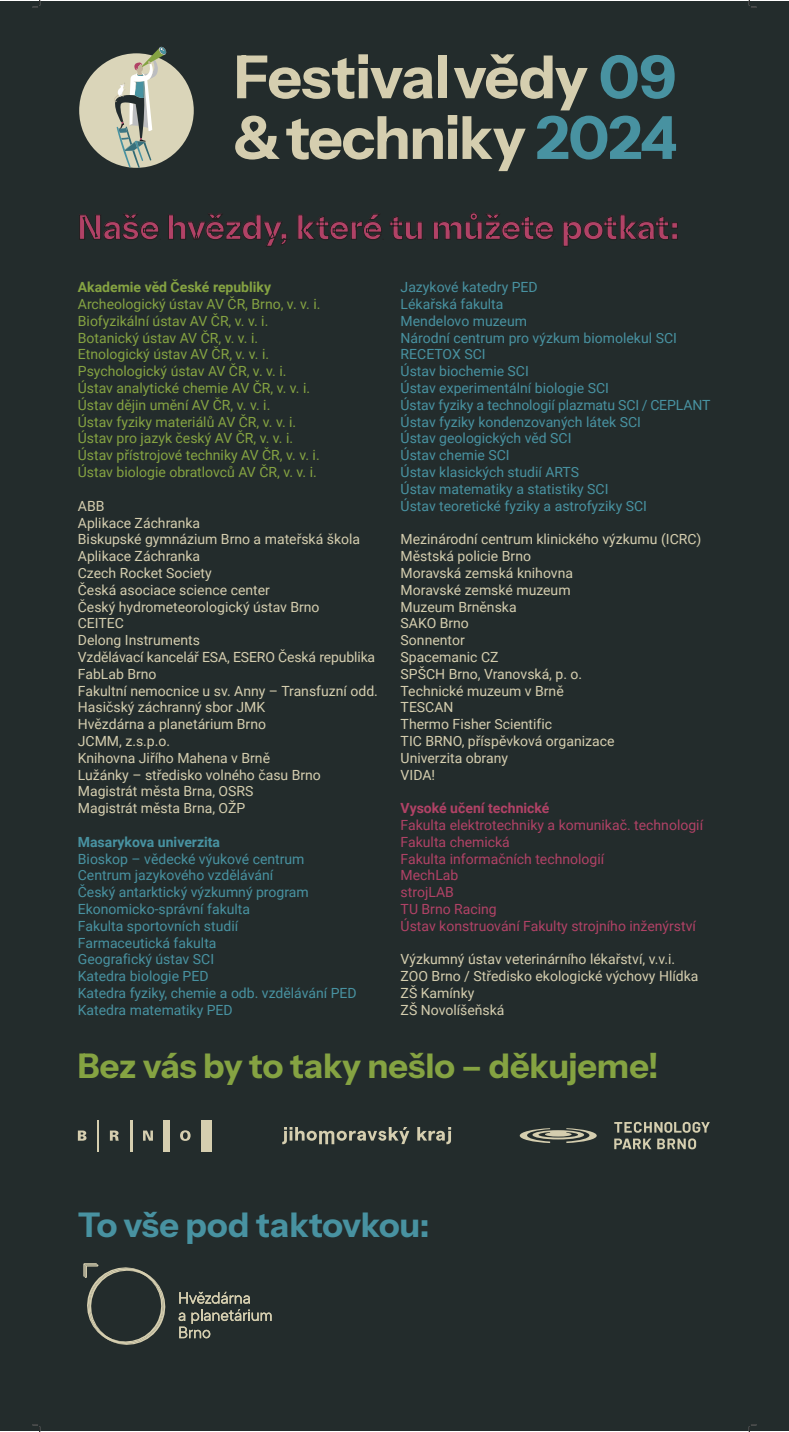
<style>
.page{position:relative;width:789px;height:1432px;background:#fff}
.page>*{position:absolute;margin:0;border:0;box-sizing:border-box;transform-origin:0 0}
.t1{font:59.36px/60.7px "Instrument Sans";letter-spacing:-.015em;color:#d5ceaf}
.t2{font:34px "Instrument Sans";letter-spacing:-.005em;color:#b14266}
.t3{font:34px "Instrument Sans";color:#85a342}
.t4{font:34px "Instrument Sans";color:#4892a1}
.t5{font:14px/16.8px "Roboto";color:#d5ceaf}
.t6{font:14px/16.8px "Roboto";color:#4892a1}
.t7{font:14px/16.8px "Roboto";color:#85a342}
.t8{font:14px/16.8px "Roboto";color:#b14266}
.t9{font:700 14px "Roboto";color:#85a342}
.t10{font:700 14px "Roboto";color:#4892a1}
.t11{font:700 14px "Roboto";color:#b14266}
.s1{color:#4892a1}
</style>
<div class="page">
<div style="left:0;top:1px;width:788px;height:1429px;background:#232c2c"></div>
<svg style="left:79px;top:214px;width:80px;height:26px"></svg>
<svg style="left:168px;top:214px;width:119px;height:32px"></svg>
<svg style="left:298px;top:214px;width:84px;height:26px"></svg>
<svg style="left:390px;top:216px;width:33px;height:24px"></svg>
<svg style="left:433px;top:213px;width:121px;height:27px"></svg>
<svg style="left:563px;top:215px;width:114px;height:31px"></svg>
<svg style="left:179px;top:1291px;width:71px;height:12px"></svg>
<svg style="left:178px;top:1309px;width:93px;height:29px"></svg>
<svg style="left:83px;top:1263px;width:83px;height:82px"></svg>
<hr style="left:98px;top:1120px;width:1px;height:31px;background:#d5ceaf">
<hr style="left:130px;top:1120px;width:2px;height:31px;background:#d5ceaf">
<div style="left:163px;top:1120px;width:7px;height:31px;background:#d5ceaf"></div>
<div style="left:201px;top:1120px;width:10px;height:31px;background:#d5ceaf"></div>
<svg style="left:180px;top:1130px;width:10px;height:11px"></svg>
<svg style="left:143px;top:1130px;width:10px;height:10px"></svg>
<svg style="left:110px;top:1130px;width:9px;height:10px"></svg>
<svg style="left:78px;top:1130px;width:8px;height:11px"></svg>
<svg style="left:282px;top:1127px;width:127px;height:17px"></svg>
<svg style="left:417px;top:1127px;width:34px;height:17px"></svg>
<svg style="left:519px;top:1128px;width:77px;height:15px"></svg>
<svg style="left:614px;top:1122px;width:95px;height:10px"></svg>
<svg style="left:614px;top:1138px;width:81px;height:11px"></svg>
<div style="left:79px;top:53px;width:115px;height:115px;background:#dad5b9;border-radius:50%"></div>
<svg style="left:114px;top:46px;width:52px;height:122px"></svg>
<svg style="left:33px;top:0;width:8px;height:8px"></svg>
<svg style="left:33px;top:1424px;width:8px;height:8px"></svg>
<svg style="left:748px;top:0;width:7px;height:8px"></svg>
<svg style="left:748px;top:1424px;width:7px;height:8px"></svg>
<h1 class="t1" style="left:234px;top:47px;width:444px">Festival vědy <span class="s1">09 </span>&amp; techniky <span class="s1">2024</span></h1>
<h2 class="t2" style="left:78px;top:206px;width:602px">Naše hvězdy, které tu můžete potkat:</h2>
<p class="t9" style="left:78px;top:277px;width:195px">Akademie věd České republiky</p>
<p class="t7" style="left:78px;top:295px;width:244px">Archeologický ústav AV ČR, Brno, v. v. i.<br>Biofyzikální ústav AV ČR, v. v. i.<br>Botanický ústav AV ČR, v. v. i.<br>Etnologický ústav AV ČR, v. v. i.<br>Psychologický ústav AV ČR, v. v. i.<br>Ústav analytické chemie AV ČR, v. v. i.<br>Ústav dějin umění AV ČR, v. v. i.<br>Ústav fyziky materiálů AV ČR, v. v. i.<br>Ústav pro jazyk český AV ČR, v. v. i.<br>Ústav přístrojové techniky AV ČR, v. v. i.<br>Ústav biologie obratlovců AV ČR, v. v. i.</p>
<p class="t5" style="left:78px;top:497px;width:301px">ABB<br>Aplikace Záchranka<br>Biskupské gymnázium Brno a mateřská škola<br>Aplikace Záchranka<br>Czech Rocket Society<br>Česká asociace science center<br>Český hydrometeorologický ústav Brno<br>CEITEC<br>Delong Instruments<br>Vzdělávací kancelář ESA, ESERO Česká republika<br>FabLab Brno<br>Fakultní nemocnice u sv. Anny – Transfuzní odd.<br>Hasičský záchranný sbor JMK<br>Hvězdárna a planetárium Brno<br>JCMM, z.s.p.o.<br>Knihovna Jiřího Mahena v Brně<br>Lužánky – středisko volného času Brno<br>Magistrát města Brna, OSRS<br>Magistrát města Brna, OŽP</p>
<p class="t10" style="left:78px;top:832px;width:144px">Masarykova univerzita</p>
<p class="t6" style="left:78px;top:849px;width:280px">Bioskop – vědecké výukové centrum<br>Centrum jazykového vzdělávání<br>Český antarktický výzkumný program<br>Ekonomicko-správní fakulta<br>Fakulta sportovních studií<br>Farmaceutická fakulta<br>Geografický ústav SCI<br>Katedra biologie PED<br>Katedra fyziky, chemie a odb. vzdělávání PED<br>Katedra matematiky PED</p>
<p class="t6" style="left:400px;top:278px;width:311px">Jazykové katedry PED<br>Lékařská fakulta<br>Mendelovo muzeum<br>Národní centrum pro výzkum biomolekul SCI<br>RECETOX SCI<br>Ústav biochemie SCI<br>Ústav experimentální biologie SCI<br>Ústav fyziky a technologií plazmatu SCI / CEPLANT<br>Ústav fyziky kondenzovaných látek SCI<br>Ústav geologických věd SCI<br>Ústav chemie SCI<br>Ústav klasických studií ARTS<br>Ústav matematiky a statistiky SCI<br>Ústav teoretické fyziky a astrofyziky SCI</p>
<p class="t5" style="left:400px;top:530px;width:302px">Mezinárodní centrum klinického výzkumu (ICRC)<br>Městská policie Brno<br>Moravská zemská knihovna<br>Moravské zemské muzeum<br>Muzeum Brněnska<br>SAKO Brno<br>Sonnentor<br>Spacemanic CZ<br>SPŠCH Brno, Vranovská, p. o.<br>Technické muzeum v Brně<br>TESCAN<br>Thermo Fisher Scientific<br>TIC BRNO, příspěvková organizace<br>Univerzita obrany<br>VIDA!</p>
<p class="t11" style="left:400px;top:798px;width:150px">Vysoké učení technické</p>
<p class="t8" style="left:400px;top:816px;width:304px">Fakulta elektrotechniky a komunikač. technologií<br>Fakulta chemická<br>Fakulta informačních technologií<br>MechLab<br>strojLAB<br>TU Brno Racing<br>Ústav konstruování Fakulty strojního inženýrství</p>
<p class="t5" style="left:400px;top:950px;width:299px">Výzkumný ústav veterinárního lékařství, v.v.i.<br>ZOO Brno / Středisko ekologické výchovy Hlídka<br>ZŠ Kamínky<br>ZŠ Novolíšeňská</p>
<h2 class="t3" style="left:78px;top:1044px;width:581px">Bez vás by to taky nešlo – děkujeme!</h2>
<h2 class="t4" style="left:78px;top:1203px;width:353px">To vše pod taktovkou:</h2>
</div>
